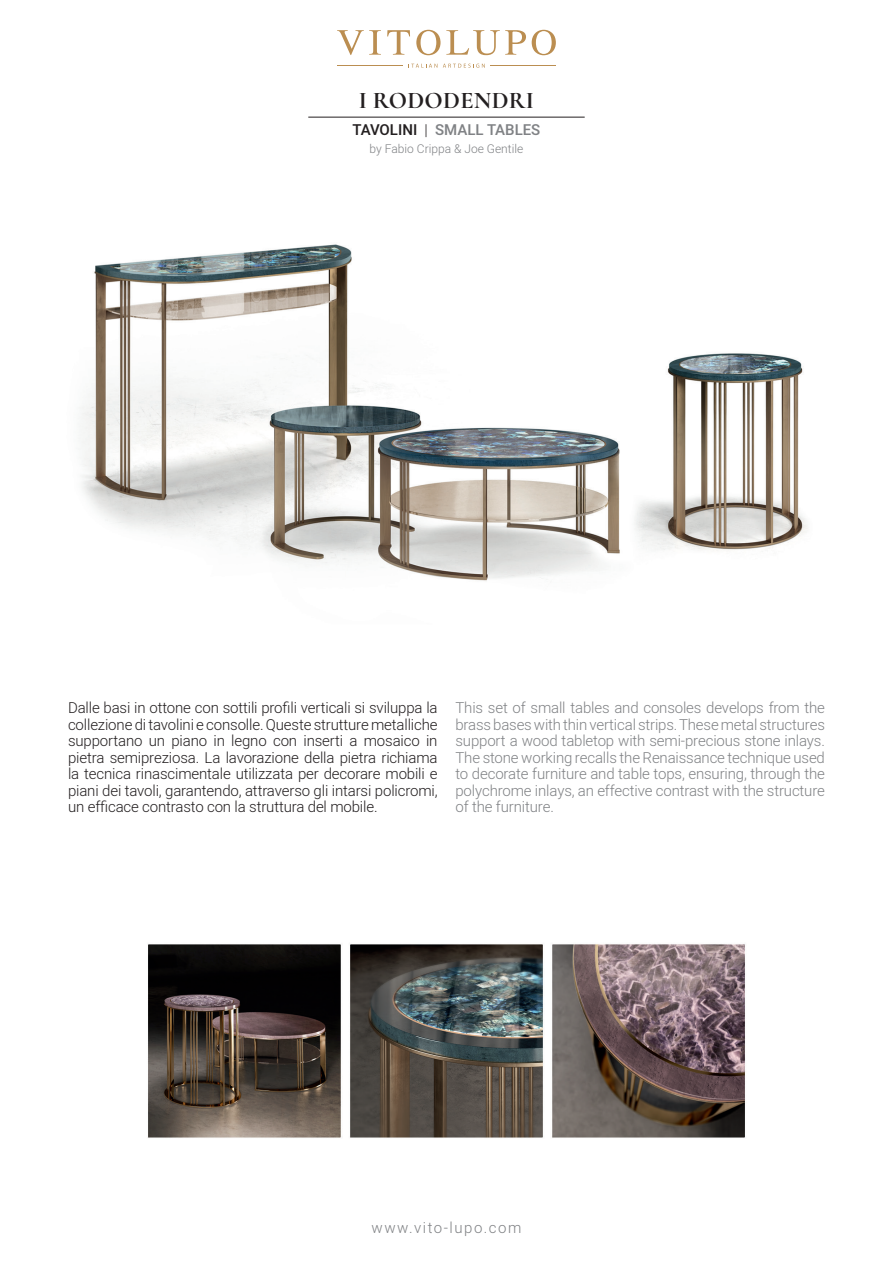
<style>
.page{position:relative;width:893px;height:1263px;background:#fff}
.page>*{position:absolute;margin:0;border:0;box-sizing:border-box;transform-origin:0 0}
.t1{font:700 24px "Cormorant Garamond";letter-spacing:.01em;color:#231f20}
.t2{font:300 15px/16.5px "Heebo";letter-spacing:-.01em;color:#231f20;text-align:justify}
.t3{font:300 15px/16.5px "Heebo";letter-spacing:-.01em;color:#808285;text-align:justify}
.t4{font:500 15px "Heebo";color:#808285}
.t5{font:300 15px "Heebo";letter-spacing:.1em;color:#808285}
.t6{font:300 12px "Heebo";color:#808285}
.s1{color:#231f20}
.s2{font-weight:300;color:#231f20}
</style>
<div class="page">
<img style="left:82px;top:29px;width:726px;height:1109px">
<hr style="left:337px;top:66px;width:65px;height:1px;background:#bb8e51">
<hr style="left:491px;top:66px;width:65px;height:1px;background:#bb8e51">
<svg style="left:409px;top:64px;width:28px;height:4px"></svg>
<svg style="left:443px;top:64px;width:42px;height:4px"></svg>
<svg style="left:387px;top:30px;width:23px;height:25px"></svg>
<svg style="left:337px;top:30px;width:44px;height:25px"></svg>
<svg style="left:446px;top:30px;width:80px;height:25px"></svg>
<svg style="left:532px;top:30px;width:24px;height:25px"></svg>
<svg style="left:416px;top:30px;width:24px;height:25px"></svg>
<hr style="left:308px;top:117px;width:277px;height:1px;background:#231f20">
<h1 class="t1" style="left:359px;top:86px;width:177px">I RODODENDRI</h1>
<p class="t4" style="left:353px;top:120px;width:189px"><span class="s1">TAVOLINI</span> <span class="s2">|</span> SMALL TABLES</p>
<p class="t6" style="left:370px;top:140px;width:155px">by Fabio Crippa &amp; Joe Gentile</p>
<p class="t2" style="left:68px;top:699px;width:371px">Dalle basi in ottone con sottili profili verticali si sviluppa la collezione di tavolini e consolle. Queste strutture metalliche supportano un piano in legno con inserti a mosaico in pietra semipreziosa. La lavorazione della pietra richiama la tecnica rinascimentale utilizzata per decorare mobili e piani dei tavoli, garantendo, attraverso gli intarsi policromi, un efficace contrasto con la struttura del mobile.</p>
<p class="t3" style="left:455px;top:699px;width:371px">This set of small tables and consoles develops from the brass bases with thin vertical strips. These metal structures support a wood tabletop with semi-precious stone inlays.<br>The stone working recalls the Renaissance technique used to decorate furniture and table tops, ensuring, through the polychrome inlays, an effective contrast with the structure of the furniture.</p>
<p class="t5" style="left:371px;top:1217px;width:151px">www.vito-lupo.com</p>
</div>
